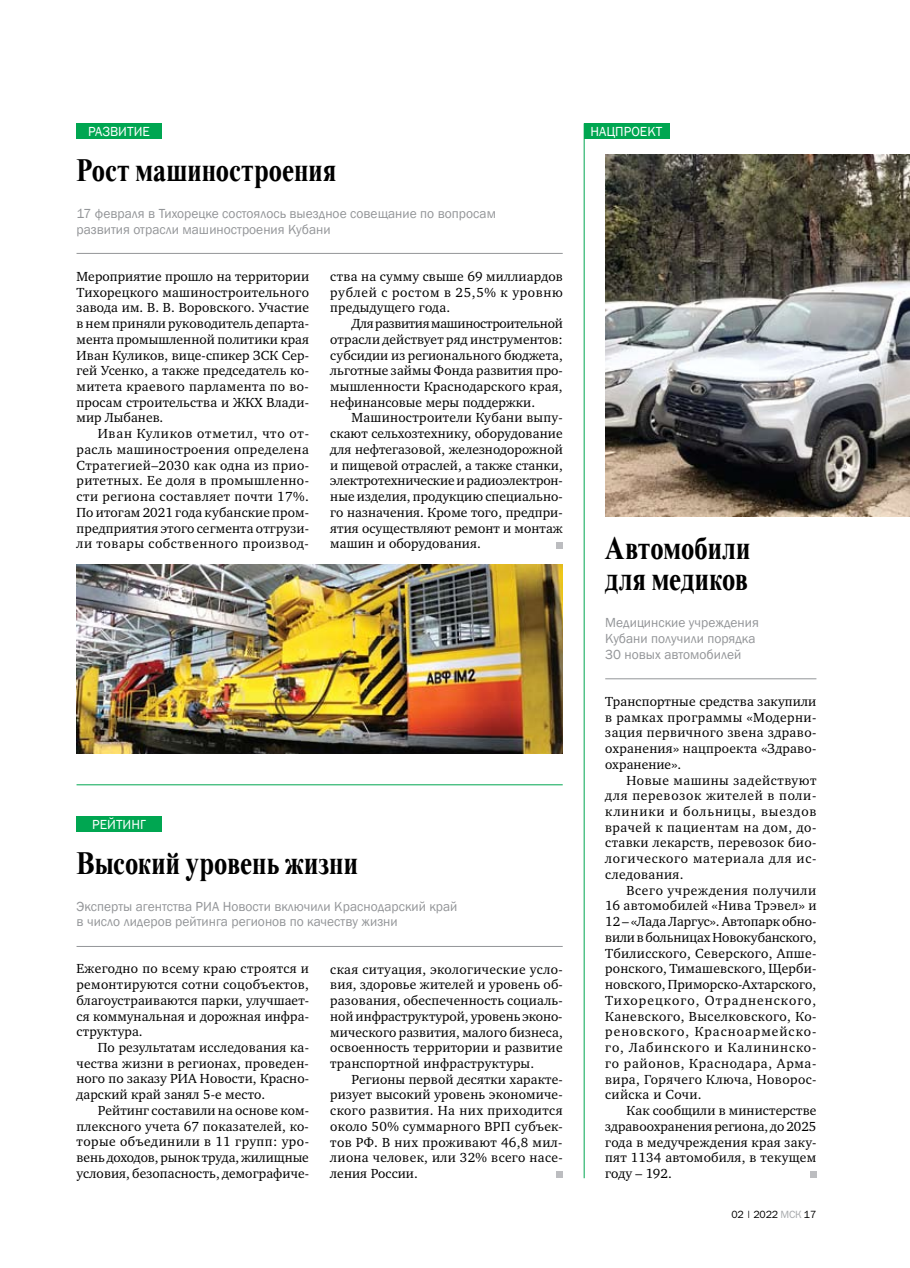
<style>
.page{position:relative;width:910px;height:1268px;background:#fff}
.page>*{position:absolute;margin:0;border:0;box-sizing:border-box;transform-origin:0 0}
.t1{font:700 32.4px/31.5px "Time";letter-spacing:.02em;color:#000;scale:.83 1}
.t2{font:13.5px/15.8px "Charter ITCC";letter-spacing:.015em;color:#000;text-align:justify}
.t3{font:13.5px/15.8px "Franklin Gothic";color:#939598}
.t4{font:13.5px "Franklin Gothic";letter-spacing:.005em;color:#fff}
.t5{font:10.5px "Franklin Gothic Book C";letter-spacing:-.015em;color:#000}
.s1{color:#a7a9ac}
</style>
<div class="page">
<hr style="left:77px;top:946px;width:486px;height:1px;background:#939598">
<hr style="left:584px;top:123px;width:1px;height:1054px;background:#00a651">
<svg style="left:810px;top:1171px;width:6px;height:6px"></svg>
<div style="left:556px;top:1171px;width:7px;height:6px;background:#bcbdc0"></div>
<div style="left:556px;top:542px;width:7px;height:6px;background:#bcbdc0"></div>
<hr style="left:77px;top:784px;width:486px;height:1px;background:#00a651">
<div style="left:584px;top:123px;width:85px;height:16px;background:#00a651"></div>
<div style="left:77px;top:123px;width:85px;height:16px;background:#00a651"></div>
<div style="left:77px;top:816px;width:85px;height:16px;background:#00a651"></div>
<hr style="left:77px;top:253px;width:486px;height:1px;background:#939598">
<hr style="left:605px;top:678px;width:211px;height:1px;background:#939598">
<img style="left:605px;top:155px;width:305px;height:362px">
<img style="left:77px;top:564px;width:486px;height:189px">
<p class="t4" style="left:88px;top:123px;width:63px">развитие</p>
<p class="t4" style="left:591px;top:123px;width:73px">нацпроект</p>
<h1 class="t1" style="left:77px;top:154px;width:314px">Рост машиностроения</h1>
<p class="t3" style="left:77px;top:206px;width:421px">17 февраля в Тихорецке состоялось выездное совещание по вопросам развития отрасли машиностроения Кубани</p>
<p class="t2" style="left:77px;top:268px;width:234px">Мероприятие прошло на территории Тихорецкого машиностроительного завода им. В. В. Воровского. Участие в нем приняли руководитель департа&shy;мента промышленной политики края Иван Куликов, вице-спикер ЗСК Сер&shy;гей Усенко, а также председатель ко&shy;митета краевого парламента по во&shy;просам строительства и ЖКХ Влади&shy;мир Лыбанев.</p>
<p class="t2" style="left:77px;top:426px;width:234px;text-indent:21px">Иван Куликов отметил, что от&shy;расль машиностроения определена Стратегией–2030 как одна из прио&shy;ритетных. Ее доля в промышленно&shy;сти региона составляет почти 17%.<br>По итогам 2021 года кубанские пром&shy;предприятия этого сегмента отгрузи&shy;ли товары собственного производ-</p>
<p class="t2" style="left:330px;top:268px;width:234px">ства на сумму свыше 69 миллиардов рублей с ростом в 25,5% к уровню предыдущего года.</p>
<p class="t2" style="left:330px;top:316px;width:234px;text-indent:21px">Для развития машиностроительной отрасли действует ряд инструментов: субсидии из регионального бюджета, льготные займы Фонда развития про&shy;мышленности Краснодарского края, нефинансовые меры поддержки.</p>
<p class="t2" style="left:330px;top:410px;width:234px;text-indent:21px">Машиностроители Кубани выпу&shy;скают сельхозтехнику, оборудование для нефтегазовой, железнодорожной и пищевой отраслей, а также станки, электротехнические и радиоэлектрон&shy;ные изделия, продукцию специально&shy;го назначения. Кроме того, предпри&shy;ятия осуществляют ремонт и монтаж машин и оборудования.</p>
<p class="t4" style="left:92px;top:816px;width:55px">рейтинг</p>
<h1 class="t1" style="left:77px;top:846px;width:340px">Высокий уровень жизни</h1>
<p class="t3" style="left:77px;top:898px;width:382px">Эксперты агентства РИА Н овости включили Краснодарский край в число лидеров рейтинга регионов по качеству жизни</p>
<p class="t2" style="left:330px;top:961px;width:234px">ская ситуация, экологические усло&shy;вия, здоровье жителей и уровень об&shy;разования, обеспеченность социаль&shy;ной инфраструктурой, уровень эконо&shy;мического развития, малого бизнеса, освоенность территории и развитие транспортной инфраструктуры.</p>
<p class="t2" style="left:330px;top:1071px;width:234px;text-indent:21px">Регионы первой десятки характе&shy;ризует высокий уровень экономиче&shy;ского развития. На них приходится около 50% суммарного ВРП субъек&shy;тов РФ. В них проживают 46,8 мил&shy;лиона человек, или 32% всего насе&shy;ления России.</p>
<p class="t2" style="left:77px;top:960px;width:234px">Ежегодно по всему краю строятся и ремонтируются сотни соцобъектов, благоустраиваются парки, улучшает&shy;ся коммунальная и дорожная инфра&shy;структура.</p>
<p class="t2" style="left:77px;top:1039px;width:234px;text-indent:21px">По результатам исследования ка&shy;чества жизни в регионах, проведен&shy;ного по заказу РИА Новости, Красно&shy;дарский край занял 5-е место.</p>
<p class="t2" style="left:77px;top:1102px;width:234px;text-indent:21px">Рейтинг составили на основе ком&shy;плексного учета 67 показателей, ко&shy;торые объединили в 11 групп: уро&shy;вень доходов, рынок труда, жилищные условия, безопасность, демографиче-</p>
<h1 class="t1" style="left:605px;top:531px;width:176px">Автомобили для медиков</h1>
<p class="t3" style="left:605px;top:615px;width:155px">Медицинские учреждения<br>Кубани получили порядка<br>30 новых автомобилей</p>
<p class="t2" style="left:605px;top:693px;width:213px">Транспортные средства закупили в рамках программы «Модерни&shy;зация первичного звена здраво&shy;охранения» нацпроекта «Здраво&shy;охранение».</p>
<p class="t2" style="left:605px;top:772px;width:213px;text-indent:21px">Новые машины задействуют для перевозок жителей в поли&shy;клиники и больницы, выездов врачей к пациентам на дом, до&shy;ставки лекарств, перевозок био&shy;логического материала для ис&shy;следования.</p>
<p class="t2" style="left:605px;top:882px;width:213px;text-indent:21px">Всего учреждения получили 16 автомобилей «Нива Трэвел» и 12 – «Лада Ларгус». Автопарк обно&shy;вили в больницах Новокубанского, Тбилисского, Северского, Апше&shy;ронского, Тимашевского, Щерби&shy;новского, Приморско-Ахтарского, Тихорецкого, Отрадненского, Каневского, Выселковского, Ко&shy;реновского, Красноармейско&shy;го, Лабинского и Калининско&shy;го районов, Краснодара, Арма&shy;вира, Горячего Ключа, Новорос&shy;сийска и Сочи.</p>
<p class="t2" style="left:605px;top:1102px;width:213px;text-indent:21px">Как сообщили в министерстве здравоохранения региона, до 2025 года в медучреждения края заку&shy;пят 1134 автомобиля, в текущем году – 192.</p>
<p class="t5" style="left:731px;top:1208px;width:86px">02 | 2022 <span class="s1">МСК</span> 17</p>
</div>
